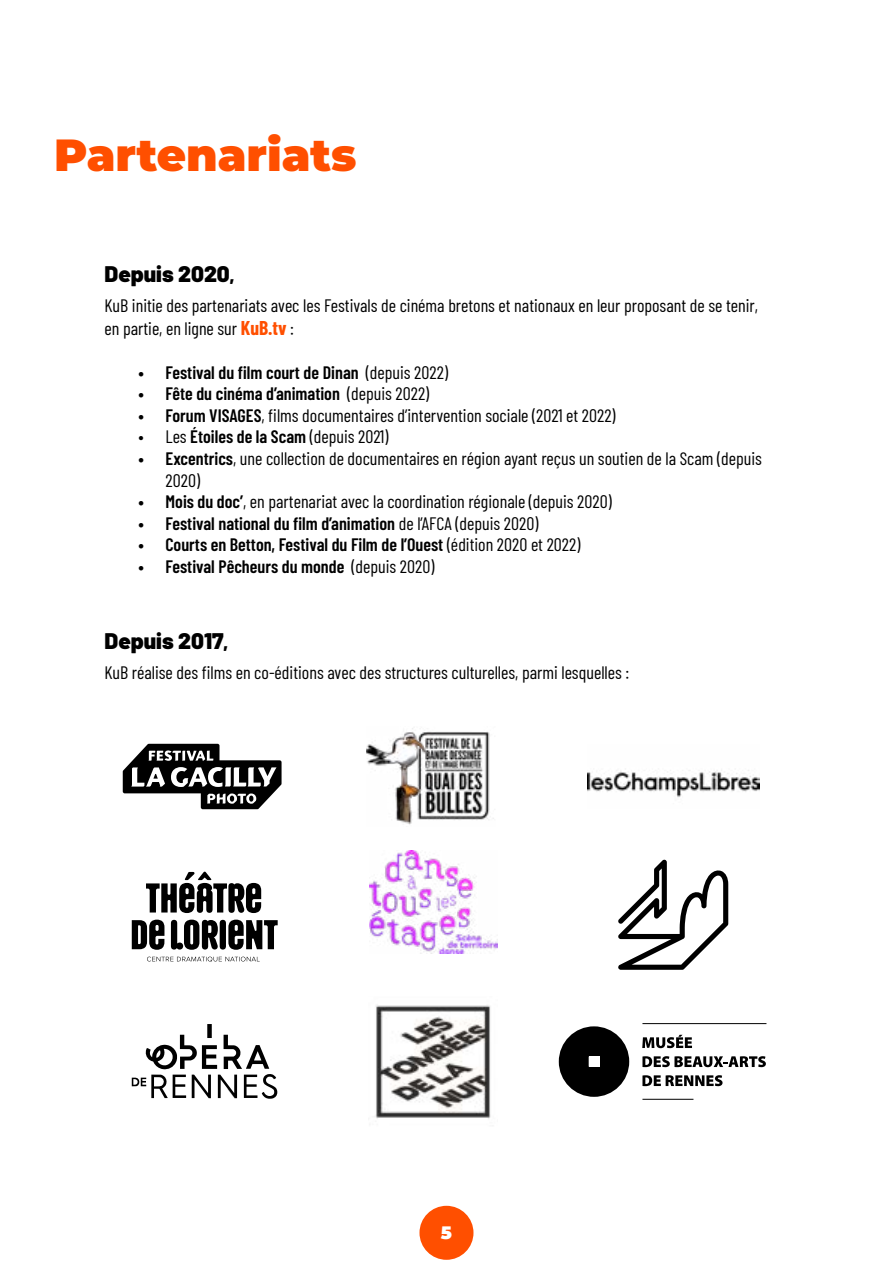
<style>
.page{position:relative;width:893px;height:1263px;background:#fff}
.page>*{position:absolute;margin:0;border:0;box-sizing:border-box;transform-origin:0 0}
.t1{font:100 45px "Montserrat";color:#ff4f00}
.t2{font:900 22.5px "Barlow";color:#000}
.t3{font:18px/23.4px "Barlow Condensed";color:#000}
.t4{font:600 18px "Barlow Condensed";color:#000}
.t5{font:100 18px "Montserrat";color:#fff}
.s1{font-size:18px}
.s2{font-weight:700;font-size:19.5px;color:#ff4f00}
.s3{font-weight:400}
.s4{font-weight:600}
</style>
<div class="page">
<div style="left:419px;top:1206px;width:54px;height:54px;background:#ff4f00;border-radius:50%"></div>
<svg style="left:123px;top:744px;width:159px;height:65px"></svg>
<img style="left:366px;top:728px;width:128px;height:97px">
<img style="left:587px;top:770px;width:172px;height:27px">
<svg style="left:618px;top:860px;width:110px;height:110px"></svg>
<svg style="left:132px;top:872px;width:146px;height:89px"></svg>
<img style="left:369px;top:851px;width:128px;height:103px">
<svg style="left:132px;top:1024px;width:145px;height:75px"></svg>
<img style="left:375px;top:1005px;width:116px;height:114px">
<svg style="left:559px;top:1026px;width:70px;height:71px"></svg>
<div style="left:589px;top:1056px;width:10px;height:10px;background:#fff"></div>
<svg style="left:642px;top:1035px;width:50px;height:13px"></svg>
<svg style="left:642px;top:1056px;width:124px;height:11px"></svg>
<svg style="left:642px;top:1075px;width:80px;height:11px"></svg>
<hr style="left:642px;top:1099px;width:51px;height:1px;background:#000">
<hr style="left:642px;top:1023px;width:124px;height:1px;background:#000">
<h1 class="t1" style="left:54px;top:125px;width:304px">Partenariats</h1>
<p class="t2" style="left:105px;top:257px;width:132px">Depuis 2020<span class="s1">,</span></p>
<p class="t3" style="left:105px;top:292px;width:655px">KuB initie des partenariats avec les Festivals de cinéma bretons et nationaux en leur proposant de se tenir, en partie, en ligne sur <span class="s2">KuB.tv</span> :</p>
<p class="t4" style="left:139px;top:359px;width:311px">• Festival du film court de Dinan <span class="s3">(depuis 2022)</span></p>
<p class="t4" style="left:139px;top:381px;width:292px">• Fête du cinéma d’animation <span class="s3">(depuis 2022)</span></p>
<p class="t3" style="left:139px;top:402px;width:479px"><span class="s4">• Forum VISAGES</span>, films documentaires d’intervention sociale (2021 et 2022)</p>
<p class="t3" style="left:139px;top:424px;width:252px">• Les <span class="s4">Étoiles de la Scam</span> (depuis 2021)</p>
<p class="t3" style="left:166px;top:446px;width:598px;line-height:21.6px;text-indent:-27px"><span class="s4">• Excentrics</span>, une collection de documentaires en région ayant reçus un soutien de la Scam (depuis<br>2020)</p>
<p class="t3" style="left:139px;top:489px;width:475px"><span class="s4">• Mois du doc’</span>, en partenariat avec la coordination régionale (depuis 2020)</p>
<p class="t4" style="left:139px;top:510px;width:401px">• Festival national du film d’animation <span class="s3">de l’AFCA (depuis 2020)</span></p>
<p class="t4" style="left:139px;top:532px;width:443px">• Courts en Betton, Festival du Film de l’Ouest <span class="s3">(édition 2020 et 2022)</span></p>
<p class="t4" style="left:139px;top:554px;width:297px">• Festival Pêcheurs du monde <span class="s3">(depuis 2020)</span></p>
<p class="t2" style="left:105px;top:623px;width:125px">Depuis 2017<span class="s1">,</span></p>
<p class="t3" style="left:105px;top:659px;width:526px">KuB réalise des films en co-éditions avec des structures culturelles, parmi lesquelles :</p>
<p class="t5" style="left:441px;top:1221px;width:13px">5</p>
</div>
